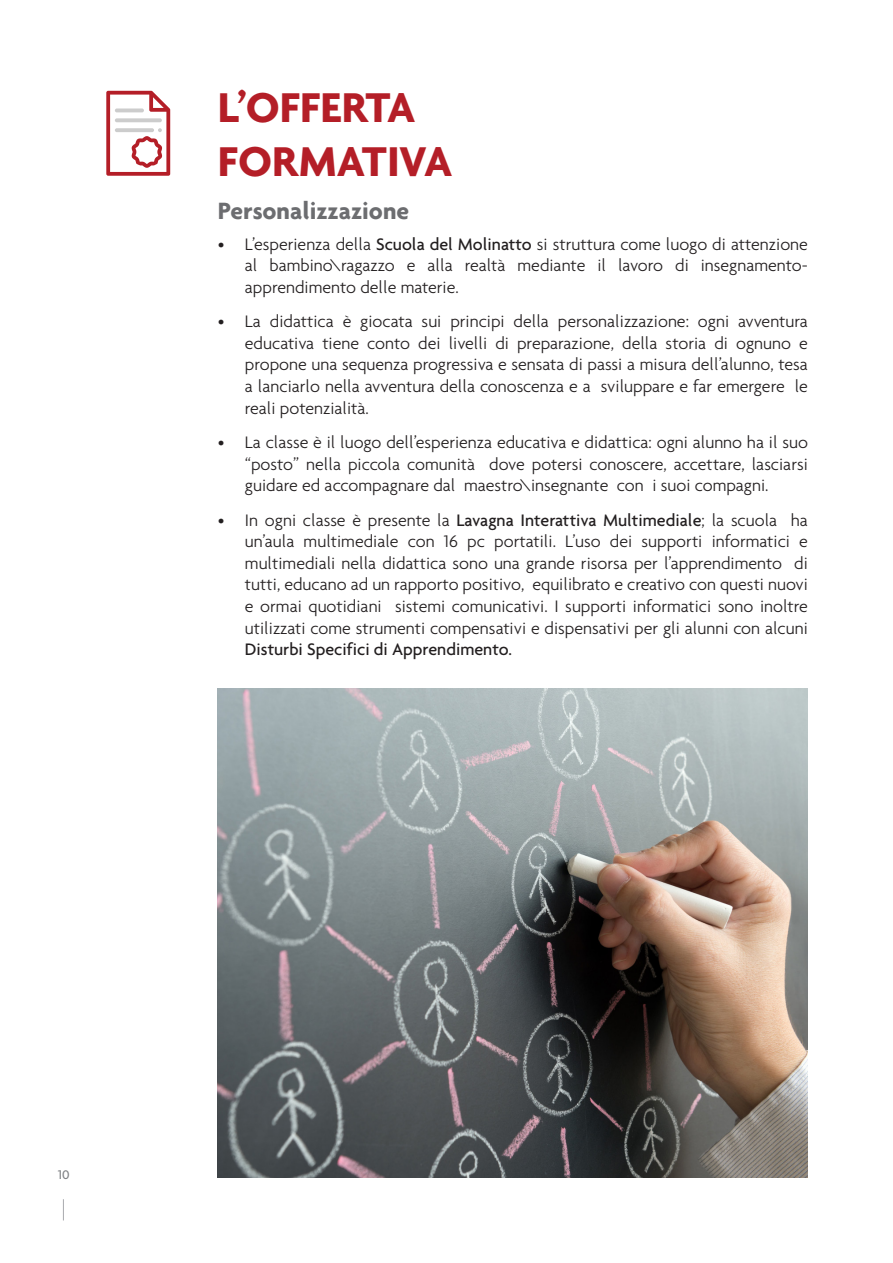
<style>
.page{position:relative;width:893px;height:1263px;background:#fff}
.page>*{position:absolute;margin:0;border:0;box-sizing:border-box;transform-origin:0 0}
.t1{font:700 45px "Agenda";color:#b41e27}
.t2{font:700 25.5px "Agenda";color:#6c6d70}
.t3{font:300 18px/21.6px "Agenda";color:#231f20;text-align:justify}
.t4{font:500 13.5px "Agenda";color:#808285}
.s1{font-weight:500}
</style>
<div class="page">
<svg style="left:63px;top:1199px;width:1px;height:21px"></svg>
<svg style="left:106px;top:91px;width:64px;height:85px"></svg>
<img style="left:218px;top:689px;width:590px;height:489px">
<p class="t1" style="left:218px;top:80px;width:199px">L’OFFERTA</p>
<p class="t1" style="left:218px;top:134px;width:236px">FORMATIVA</p>
<p class="t2" style="left:218px;top:195px;width:193px">Personalizzazione</p>
<p class="t3" style="left:245px;top:233px;width:564px;text-indent:-27px">• L’esperienza della <span class="s1">Scuola del Molinatto</span> si struttura come luogo di attenzione al bambino\ragazzo e alla realtà mediante il lavoro di insegnamento&shy;apprendimento delle materie.</p>
<p class="t3" style="left:245px;top:310px;width:565px;text-indent:-27px">• La didattica è giocata sui principi della personalizzazione: ogni avventura educativa tiene conto dei livelli di preparazione, della storia di ognuno e propone una sequenza progressiva e sensata di passi a misura dell’alunno, tesa a lanciarlo nella avventura della conoscenza e a sviluppare e far emergere le reali potenzialità.</p>
<p class="t3" style="left:245px;top:431px;width:564px;text-indent:-27px">• La classe è il luogo dell’esperienza educativa e didattica: ogni alunno ha il suo “posto” nella piccola comunità dove potersi conoscere, accettare, lasciarsi guidare ed accompagnare dal maestro\insegnante con i suoi compagni.</p>
<p class="t3" style="left:245px;top:509px;width:565px;text-indent:-27px">• In ogni classe è presente la <span class="s1">Lavagna Interattiva Multimediale</span>; la scuola ha un’aula multimediale con 16 pc portatili. L’uso dei supporti informatici e multimediali nella didattica sono una grande risorsa per l’apprendimento di tutti, educano ad un rapporto positivo, equilibrato e creativo con questi nuovi e ormai quotidiani sistemi comunicativi. I supporti informatici sono inoltre utilizzati come strumenti compensativi e dispensativi per gli alunni con alcuni <span class="s1">Disturbi Specifici di Apprendimento.</span></p>
<p class="t4" style="left:58px;top:1167px;width:13px">10</p>
</div>
